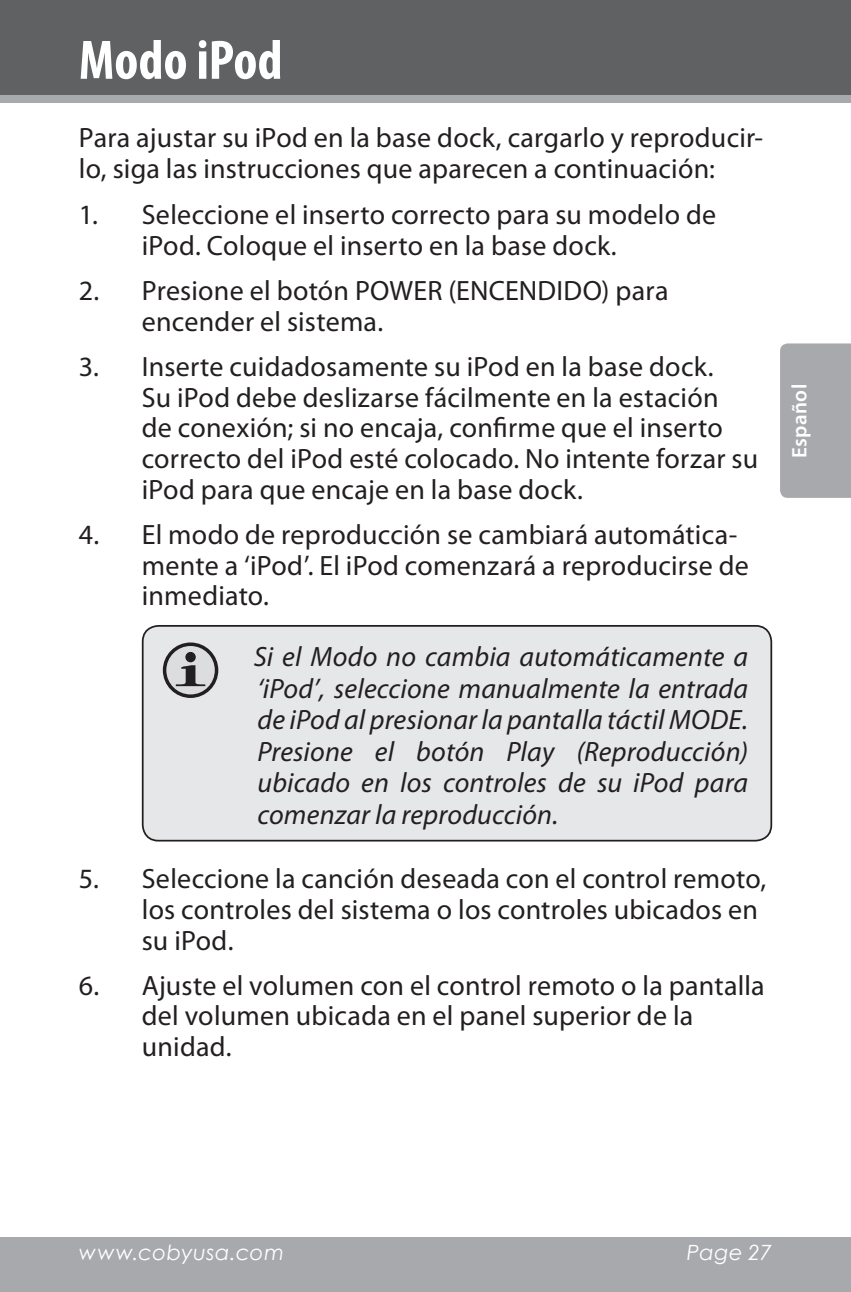
<style>
.page{position:relative;width:851px;height:1292px;background:#fff}
.page>*{position:absolute;margin:0;border:0;box-sizing:border-box;transform-origin:0 0}
.t1{font:700 condensed 56px "Myriad Pro";letter-spacing:-.005em;color:#fff}
.t2{font:28px/30.8px "Myriad Pro";letter-spacing:.01em;color:#231f20}
.t3{font:italic 28px/31.5px "Myriad Pro";letter-spacing:.005em;color:#231f20;text-align:justify}
.t4{font:italic 21px "Century Gothic";letter-spacing:.025em;color:#fff}
.t5{font:600 21px "Myriad Pro";letter-spacing:.02em;color:#fff}
</style>
<div class="page">
<div style="left:0;top:1237px;width:850px;height:55px;background:#a8a9ad"></div>
<div style="left:0;top:94px;width:850px;height:9px;background:#a8a9ad"></div>
<div style="left:0;top:0;width:850px;height:94px;background:#5f6162"></div>
<div style="left:780px;top:343px;width:70px;height:155px;background:#a8a9ad"></div>
<div style="left:143px;top:626px;width:628px;height:214px;background:#e6e7e9;border-radius:16px"></div>
<svg style="left:164px;top:644px;width:52px;height:52px"></svg>
<div style="left:163px;top:642px;width:55px;height:56px;border:4px solid #231f20;border-radius:50%"></div>
<svg style="left:176px;top:665px;width:29px;height:21px"></svg>
<div style="left:185px;top:652px;width:11px;height:10px;background:#231f20;border-radius:50%"></div>
<div style="left:142px;top:625px;width:630px;height:216px;border:2px solid #231f20;border-radius:16px"></div>
<h1 class="t1" style="left:79px;top:25px;width:205px">Modo iPod</h1>
<p class="t2" style="left:79px;top:122px;width:686px">Para ajustar su iPod en la base dock, cargarlo y reproducir&shy;lo, siga las instrucciones que aparecen a continuación:</p>
<p class="t2" style="left:142px;top:199px;width:576px;text-indent:-63px">1. Seleccione el inserto correcto para su modelo de iPod. Coloque el inserto en la base dock.</p>
<p class="t2" style="left:142px;top:275px;width:528px;text-indent:-63px">2. Presione el botón POWER (ENCENDIDO) para encender el sistema.</p>
<p class="t2" style="left:142px;top:350px;width:617px;text-indent:-63px">3. Inserte cuidadosamente su iPod en la base dock.<br>Su iPod debe deslizarse fácilmente en la estación<br>de conexión; si no encaja, confirme que el inserto correcto del iPod esté colocado. No intente forzar su iPod para que encaje en la base dock.</p>
<p class="t2" style="left:142px;top:518px;width:608px;text-indent:-63px">4. El modo de reproducción se cambiará automática&shy;mente a ‘iPod’. El iPod comenzará a reproducirse de inmediato.</p>
<p class="t3" style="left:254px;top:641px;width:495px">Si el Modo no cambia automáticamente a ‘iPod’, seleccione manualmente la entrada de iPod al presionar la pantalla táctil MODE.<br>Presione el botón Play (Reproducción) ubicado en los controles de su iPod para comenzar la reproducción.</p>
<p class="t2" style="left:142px;top:863px;width:626px;text-indent:-63px">5. Seleccione la canción deseada con el control remoto, los controles del sistema o los controles ubicados en su iPod.</p>
<p class="t2" style="left:142px;top:969px;width:624px;text-indent:-63px">6. Ajuste el volumen con el control remoto o la pantalla del volumen ubicada en el panel superior de la unidad.</p>
<p class="t5" style="left:786px;top:458px;width:76px;rotate:-90deg">Español</p>
<p class="t4" style="left:79px;top:1238px;width:207px">www.cobyusa.com</p>
<p class="t4" style="left:686px;top:1238px;width:87px">Page 27</p>
</div>
